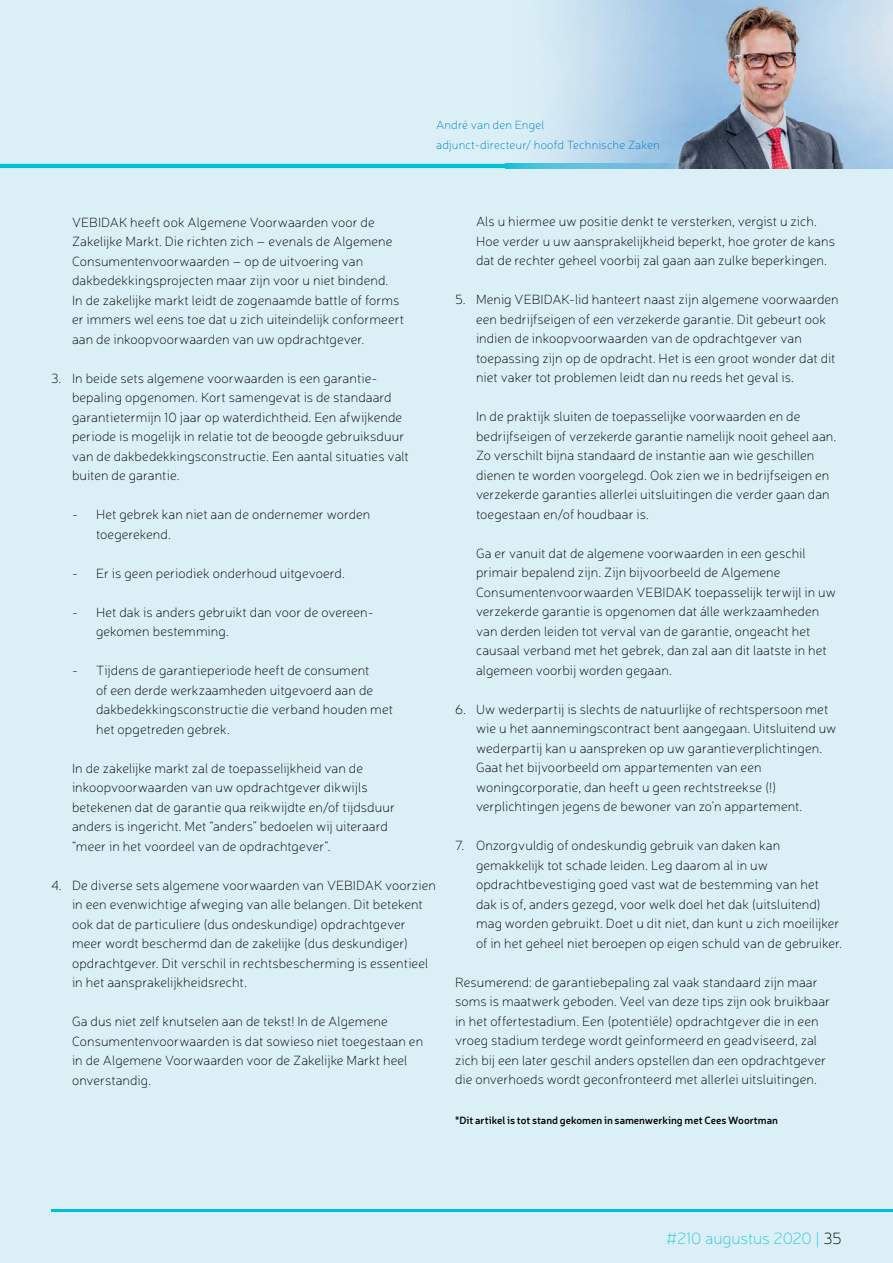
<style>
.page{position:relative;width:893px;height:1263px;background:#daf0f6}
.page>*{position:absolute;margin:0;border:0;box-sizing:border-box;transform-origin:0 0}
.t1{font:100 16.5px "Neris";letter-spacing:-.01em;color:#35c3de}
.t2{font:100 13.5px/19.5px "Neris";letter-spacing:.005em;color:#000}
.t3{font:100 12px/19.5px "Neris";letter-spacing:.01em;color:#007dc5}
.t4{font:600 10.5px "Neris";color:#000}
.s1{color:#000}
</style>
<div class="page">
<hr style="left:51px;top:1210px;width:842px;height:2px;background:#00bfda">
<hr style="left:0;top:164px;width:505px;height:4px;background:#00bfda">
<img style="left:505px;top:0;width:388px;height:168px">
<p class="t3" style="left:436px;top:115px;width:225px">André van den Engel<br>adjunct-directeur/ hoofd Technische Zaken</p>
<p class="t2" style="left:72px;top:212px;width:334px">VEBIDAK heeft ook Algemene Voorwaarden voor de Zakelijke Markt. Die richten zich – evenals de Algemene Consumentenvoorwaarden – op de uitvoering van dakbedekkingsprojecten maar zijn voor u niet bindend.<br>In de zakelijke markt leidt de zogenaamde battle of forms er immers wel eens toe dat u zich uiteindelijk conformeert aan de inkoopvoorwaarden van uw opdrachtgever.</p>
<p class="t2" style="left:72px;top:368px;width:338px;text-indent:-21px">3. In beide sets algemene voorwaarden is een garantie&shy;bepaling opgenomen. Kort samengevat is de standaard garantietermijn 10 jaar op waterdichtheid. Een afwijkende periode is mogelijk in relatie tot de beoogde gebruiksduur van de dakbedekkingsconstructie. Een aantal situaties valt buiten de garantie.</p>
<p class="t2" style="left:96px;top:504px;width:276px;text-indent:-24px">- Het gebrek kan niet aan de ondernemer worden toegerekend.</p>
<p class="t2" style="left:72px;top:563px;width:274px">- Er is geen periodiek onderhoud uitgevoerd.</p>
<p class="t2" style="left:96px;top:602px;width:279px;text-indent:-24px">- Het dak is anders gebruikt dan voor de overeen&shy;gekomen bestemming.</p>
<p class="t2" style="left:96px;top:660px;width:298px;text-indent:-24px">- Tijdens de garantieperiode heeft de consument<br>of een derde werkzaamheden uitgevoerd aan de dakbedekkingsconstructie die verband houden met het opgetreden gebrek.</p>
<p class="t2" style="left:72px;top:758px;width:324px">In de zakelijke markt zal de toepasselijkheid van de inkoopvoorwaarden van uw opdrachtgever dikwijls betekenen dat de garantie qua reikwijdte en/of tijdsduur anders is ingericht. Met “anders” bedoelen wij uiteraard “meer in het voordeel van de opdrachtgever”.</p>
<p class="t2" style="left:72px;top:875px;width:365px;text-indent:-21px">4. De diverse sets algemene voorwaarden van VEBIDAK voorzien in een evenwichtige afweging van alle belangen. Dit betekent ook dat de particuliere (dus ondeskundige) opdrachtgever meer wordt beschermd dan de zakelijke (dus deskundiger) opdrachtgever. Dit verschil in rechtsbescherming is essentieel in het aansprakelijkheidsrecht.</p>
<p class="t2" style="left:72px;top:1011px;width:353px">Ga dus niet zelf knutselen aan de tekst! In de Algemene Consumentenvoorwaarden is dat sowieso niet toegestaan en in de Algemene Voorwaarden voor de Zakelijke Markt heel onverstandig.</p>
<p class="t2" style="left:476px;top:212px;width:360px">Als u hiermee uw positie denkt te versterken, vergist u zich.<br>Hoe verder u uw aansprakelijkheid beperkt, hoe groter de kans dat de rechter geheel voorbij zal gaan aan zulke beperkingen.</p>
<p class="t2" style="left:476px;top:290px;width:364px;text-indent:-21px">5. Menig VEBIDAK-lid hanteert naast zijn algemene voorwaarden een bedrijfseigen of een verzekerde garantie. Dit gebeurt ook indien de inkoopvoorwaarden van de opdrachtgever van toepassing zijn op de opdracht. Het is een groot wonder dat dit niet vaker tot problemen leidt dan nu reeds het geval is.</p>
<p class="t2" style="left:476px;top:407px;width:362px">In de praktijk sluiten de toepasselijke voorwaarden en de bedrijfseigen of verzekerde garantie namelijk nooit geheel aan.<br>Zo verschilt bijna standaard de instantie aan wie geschillen dienen te worden voorgelegd. Ook zien we in bedrijfseigen en verzekerde garanties allerlei uitsluitingen die verder gaan dan toegestaan en/of houdbaar is.</p>
<p class="t2" style="left:476px;top:543px;width:361px">Ga er vanuit dat de algemene voorwaarden in een geschil primair bepalend zijn. Zijn bijvoorbeeld de Algemene Consumentenvoorwaarden VEBIDAK toepasselijk terwijl in uw verzekerde garantie is opgenomen dat álle werkzaamheden van derden leiden tot verval van de garantie, ongeacht het causaal verband met het gebrek, dan zal aan dit laatste in het algemeen voorbij worden gegaan.</p>
<p class="t2" style="left:476px;top:699px;width:362px;text-indent:-21px">6. Uw wederpartij is slechts de natuurlijke of rechtspersoon met wie u het aannemingscontract bent aangegaan. Uitsluitend uw wederpartij kan u aanspreken op uw garantieverplichtingen.<br>Gaat het bijvoorbeeld om appartementen van een woningcorporatie, dan heeft u geen rechtstreekse (!) verplichtingen jegens de bewoner van zo’n appartement.</p>
<p class="t2" style="left:476px;top:836px;width:367px;text-indent:-21px">7. Onzorgvuldig of ondeskundig gebruik van daken kan gemakkelijk tot schade leiden. Leg daarom al in uw opdrachtbevestiging goed vast wat de bestemming van het dak is of, anders gezegd, voor welk doel het dak (uitsluitend) mag worden gebruikt. Doet u dit niet, dan kunt u zich moeilijker of in het geheel niet beroepen op eigen schuld van de gebruiker.</p>
<p class="t2" style="left:455px;top:972px;width:377px">Resumerend: de garantiebepaling zal vaak standaard zijn maar soms is maatwerk geboden. Veel van deze tips zijn ook bruikbaar in het offertestadium. Een (potentiële) opdrachtgever die in een vroeg stadium terdege wordt geïnformeerd en geadviseerd, zal zich bij een later geschil anders opstellen dan een opdrachtgever die onverhoeds wordt geconfronteerd met allerlei uitsluitingen.</p>
<p class="t4" style="left:455px;top:1113px;width:324px">*Dit artikel is tot stand gekomen in samenwerking met Cees Woortman</p>
<p class="t1" style="left:666px;top:1228px;width:178px">#210 augustus 2020 | <span class="s1">35</span></p>
</div>
